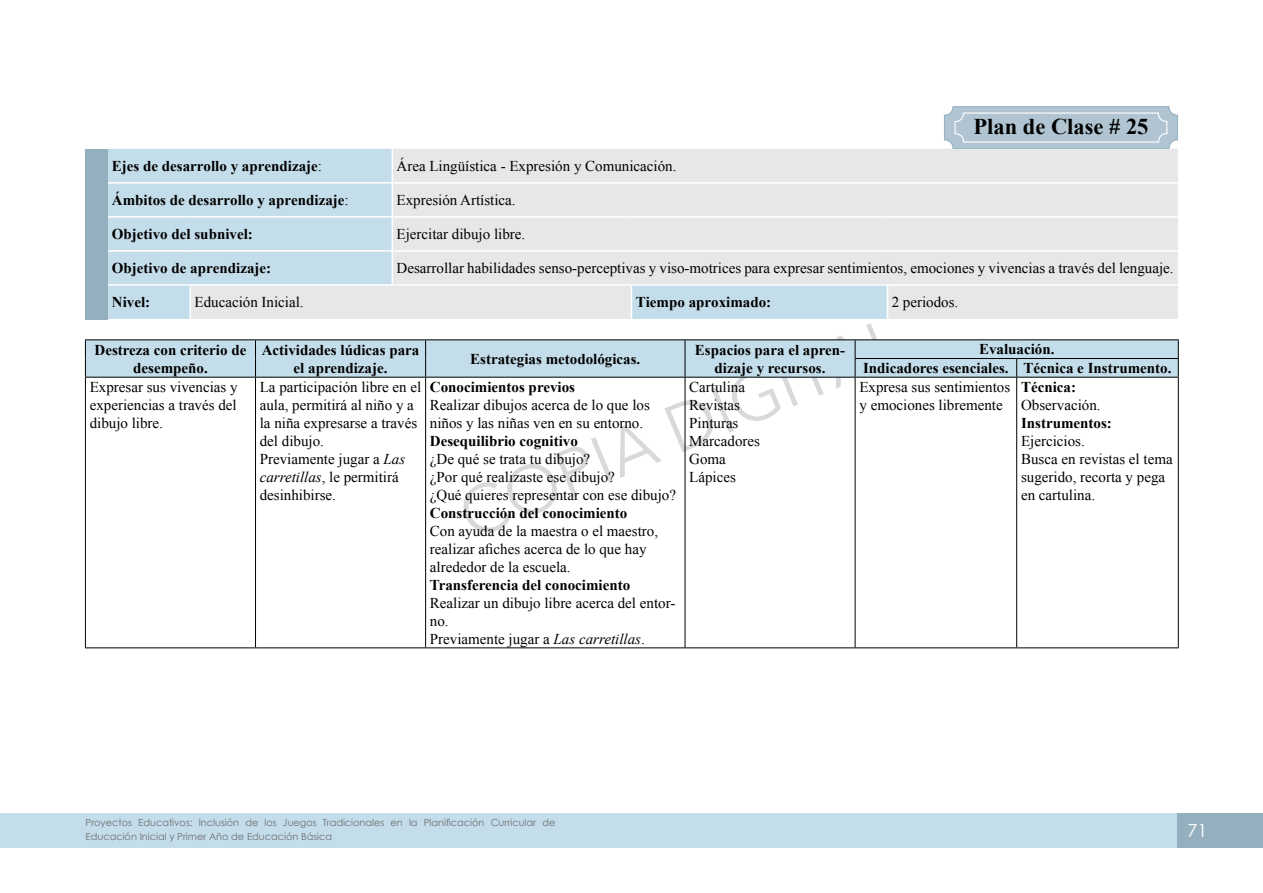
<style>
.page{position:relative;width:1263px;height:893px;background:#fff}
.page>*{position:absolute;margin:0;border:0;box-sizing:border-box;transform-origin:0 0}
.t1{font:700 22.5px "Times New Roman";color:#000}
.t2{font:18px "Century Gothic";color:#fff}
.t3{font:15px/18px "Times New Roman";color:#000}
.t4{font:700 15px/18px "Times New Roman";color:#000;text-align:center}
.t5{font:9.75px/13.5px "Century Gothic";color:#6d6e71}
.s1{font-weight:400}
.s2{font-style:italic}
</style>
<div class="page">
<div style="left:0;top:813px;width:1178px;height:34px;background:#c4ddea"></div>
<div style="left:1178px;top:813px;width:85px;height:34px;background:#94b0be"></div>
<svg style="left:463px;top:323px;width:414px;height:209px"></svg>
<div style="left:944px;top:107px;width:233px;height:41px;background:#b0c5d1;border-radius:9px"></div>
<div style="left:944px;top:106px;width:234px;height:43px;border:1px solid #94b0be;border-radius:9px"></div>
<div style="left:954px;top:112px;width:213px;height:31px;border:1px solid #fff;border-radius:9px"></div>
<div style="left:108px;top:149px;width:82px;height:135px;background:#c4ddea"></div>
<svg style="left:190px;top:149px;width:988px;height:170px;background:#e0e5e8"></svg>
<div style="left:108px;top:285px;width:82px;height:34px;background:#c4ddea"></div>
<div style="left:631px;top:285px;width:256px;height:34px;background:#c4ddea"></div>
<hr style="left:392px;top:149px;width:1px;height:33px;background:#fff">
<hr style="left:108px;top:182px;width:82px;height:2px;background:#fff">
<hr style="left:190px;top:182px;width:202px;height:2px;background:#fff">
<hr style="left:392px;top:182px;width:239px;height:2px;background:#fff">
<hr style="left:392px;top:184px;width:1px;height:32px;background:#fff">
<hr style="left:631px;top:182px;width:256px;height:2px;background:#fff">
<hr style="left:887px;top:182px;width:291px;height:2px;background:#fff">
<hr style="left:108px;top:216px;width:82px;height:2px;background:#fff">
<hr style="left:190px;top:216px;width:202px;height:2px;background:#fff">
<hr style="left:392px;top:216px;width:239px;height:2px;background:#fff">
<hr style="left:392px;top:218px;width:1px;height:32px;background:#fff">
<hr style="left:631px;top:216px;width:256px;height:2px;background:#fff">
<hr style="left:887px;top:216px;width:291px;height:2px;background:#fff">
<hr style="left:108px;top:250px;width:82px;height:2px;background:#fff">
<hr style="left:190px;top:250px;width:202px;height:2px;background:#fff">
<hr style="left:392px;top:250px;width:239px;height:2px;background:#fff">
<hr style="left:392px;top:252px;width:1px;height:32px;background:#fff">
<hr style="left:631px;top:250px;width:256px;height:2px;background:#fff">
<hr style="left:887px;top:250px;width:291px;height:2px;background:#fff">
<hr style="left:108px;top:284px;width:82px;height:2px;background:#fff">
<hr style="left:632px;top:284px;width:255px;height:2px;background:#fff">
<hr style="left:887px;top:284px;width:291px;height:2px;background:#fff">
<hr style="left:887px;top:286px;width:1px;height:33px;background:#fff">
<hr style="left:190px;top:284px;width:202px;height:2px;background:#fff">
<hr style="left:190px;top:286px;width:1px;height:33px;background:#fff">
<hr style="left:392px;top:284px;width:240px;height:2px;background:#fff">
<hr style="left:631px;top:286px;width:1px;height:33px;background:#fff">
<div style="left:85px;top:149px;width:23px;height:170px;background:#94b0be"></div>
<hr style="left:85px;top:647px;width:170px;height:1px;background:#000">
<hr style="left:255px;top:647px;width:171px;height:1px;background:#000">
<hr style="left:426px;top:647px;width:259px;height:1px;background:#000">
<hr style="left:685px;top:647px;width:170px;height:1px;background:#000">
<hr style="left:855px;top:647px;width:162px;height:1px;background:#000">
<hr style="left:1017px;top:647px;width:162px;height:1px;background:#000">
<hr style="left:85px;top:378px;width:1px;height:269px;background:#000">
<hr style="left:255px;top:378px;width:1px;height:269px;background:#000">
<hr style="left:425px;top:378px;width:1px;height:269px;background:#000">
<hr style="left:685px;top:378px;width:1px;height:269px;background:#000">
<hr style="left:855px;top:378px;width:1px;height:269px;background:#000">
<hr style="left:1016px;top:378px;width:1px;height:269px;background:#000">
<hr style="left:1178px;top:378px;width:1px;height:269px;background:#000">
<hr style="left:85px;top:339px;width:170px;height:1px;background:#000">
<hr style="left:85px;top:377px;width:170px;height:1px;background:#000">
<hr style="left:255px;top:339px;width:171px;height:1px;background:#000">
<hr style="left:255px;top:377px;width:171px;height:1px;background:#000">
<hr style="left:426px;top:339px;width:259px;height:1px;background:#000">
<hr style="left:426px;top:377px;width:259px;height:1px;background:#000">
<hr style="left:685px;top:339px;width:170px;height:1px;background:#000">
<hr style="left:685px;top:377px;width:170px;height:1px;background:#000">
<hr style="left:855px;top:339px;width:162px;height:1px;background:#000">
<hr style="left:1017px;top:339px;width:162px;height:1px;background:#000">
<hr style="left:855px;top:377px;width:162px;height:1px;background:#000">
<svg style="left:85px;top:340px;width:1094px;height:37px;background:#bdd5e2"></svg>
<hr style="left:1017px;top:377px;width:162px;height:1px;background:#000">
<h1 class="t1" style="left:973px;top:111px;width:177px">Plan de Clase # 25</h1>
<p class="t4" style="left:112px;top:157px;width:211px">Ejes de desarrollo y aprendizaje<span class="s1">:</span></p>
<p class="t3" style="left:397px;top:157px;width:281px">Área Lingüística - Expresión y Comunicación.</p>
<p class="t4" style="left:112px;top:191px;width:238px">Ámbitos de desarrollo y aprendizaje<span class="s1">:</span></p>
<p class="t3" style="left:397px;top:191px;width:121px">Expresión Artística.</p>
<p class="t4" style="left:112px;top:225px;width:142px">Objetivo del subnivel:</p>
<p class="t3" style="left:397px;top:225px;width:130px">Ejercitar dibujo libre.</p>
<p class="t4" style="left:112px;top:259px;width:161px">Objetivo de aprendizaje:</p>
<p class="t3" style="left:397px;top:259px;width:779px">Desarrollar habilidades senso-perceptivas y viso-motrices para expresar sentimientos, emociones y vivencias a través del lenguaje.</p>
<p class="t4" style="left:112px;top:293px;width:40px">Nivel:</p>
<p class="t3" style="left:195px;top:293px;width:111px">Educación Inicial.</p>
<p class="t4" style="left:636px;top:293px;width:137px">Tiempo aproximado:</p>
<p class="t3" style="left:892px;top:293px;width:68px">2 periodos.</p>
<p class="t4" style="left:95px;top:340px;width:153px">Destreza con criterio de desempeño.</p>
<p class="t4" style="left:262px;top:340px;width:159px">Actividades lúdicas para el aprendizaje.</p>
<p class="t4" style="left:470px;top:349px;width:171px">Estrategias metodológicas.</p>
<p class="t4" style="left:695px;top:340px;width:152px">Espacios para el apren&shy;dizaje y recursos.</p>
<p class="t4" style="left:863px;top:340px;width:310px;line-height:18.6px">Evaluación.<br>Indicadores esenciales. Técnica e Instrumento.</p>
<p class="t3" style="left:90px;top:378px;width:149px;text-align:justify">Expresar sus vivencias y experiencias a través del dibujo libre.</p>
<p class="t3" style="left:260px;top:378px;width:163px">La participación libre en el aula, permitirá al niño y a la niña expresarse a través del dibujo.<br>Previamente jugar a <span class="s2">Las carretillas</span>, le permitirá desinhibirse.</p>
<p class="t4" style="left:430px;top:377px;width:147px">Conocimientos previos</p>
<p class="t3" style="left:689px;top:378px;width:72px">Cartulina<br>Revistas<br>Pinturas<br>Marcadores<br>Goma<br>Lápices</p>
<p class="t3" style="left:859px;top:378px;width:152px">Expresa sus sentimientos y emociones libremente</p>
<p class="t4" style="left:1021px;top:377px;width:56px">Técnica:</p>
<p class="t3" style="left:430px;top:395px;width:221px">Realizar dibujos acerca de lo que los niños y las niñas ven en su entorno.</p>
<p class="t4" style="left:430px;top:431px;width:149px">Desequilibrio cognitivo</p>
<p class="t3" style="left:430px;top:449px;width:248px">¿De qué se trata tu dibujo?<br>¿Por qué realizaste ese dibujo?<br>¿Qué quieres representar con ese dibujo?</p>
<p class="t4" style="left:430px;top:503px;width:199px">Construcción del conocimiento</p>
<p class="t3" style="left:430px;top:521px;width:230px">Con ayuda de la maestra o el maestro, realizar afiches acerca de lo que hay alrededor de la escuela.</p>
<p class="t4" style="left:430px;top:575px;width:202px">Transferencia del conocimiento</p>
<p class="t3" style="left:430px;top:593px;width:247px">Realizar un dibujo libre acerca del entor&shy;no.<br>Previamente jugar a <span class="s2">Las carretillas</span>.</p>
<p class="t3" style="left:1021px;top:395px;width:81px">Observación.</p>
<p class="t4" style="left:1021px;top:413px;width:92px">Instrumentos:</p>
<p class="t3" style="left:1021px;top:431px;width:153px">Ejercicios.<br>Busca en revistas el tema sugerido, recorta y pega en cartulina.</p>
<p class="t5" style="left:86px;top:816px;width:471px">Proyectos Educativos: Inclusión de los Juegos Tradicionales en la Planificación Curricular de<br>Educación Inicial y Primer Año de Educación Básica</p>
<p class="t2" style="left:1187px;top:819px;width:21px">71</p>
</div>
